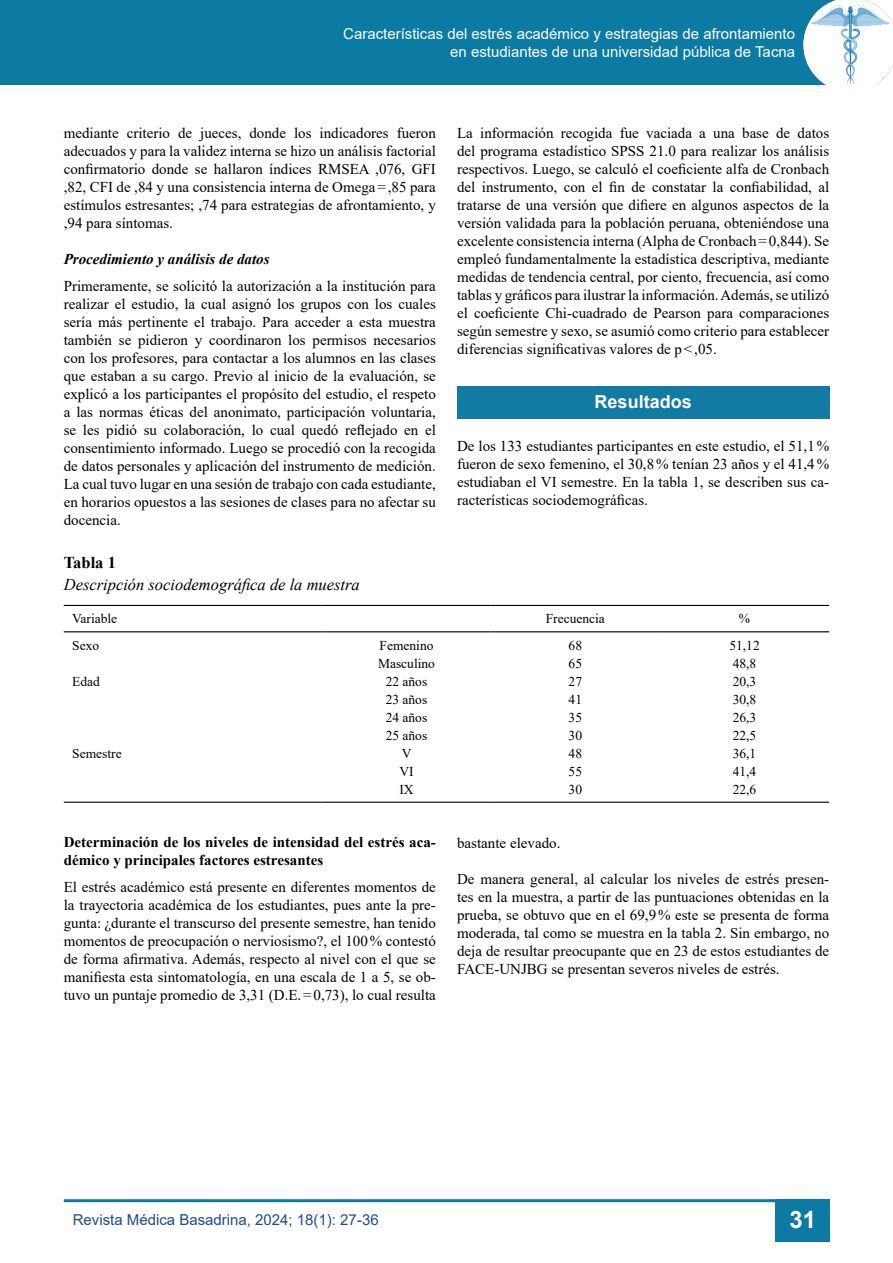
<style>
.page{position:relative;width:893px;height:1263px;background:#fff}
.page>*{position:absolute;margin:0;border:0;box-sizing:border-box;transform-origin:0 0}
.t1{font:700 24px "Arial";color:#fafafa}
.t2{font:700 18px "Arial";color:#fffffc}
.t3{font:italic 16.5px "Times New Roman";color:#000}
.t4{font:700 16.5px "Times New Roman";color:#000}
.t5{font:15px/18px "Times New Roman";color:#000;text-align:justify}
.t6{font:15px/18px "Arial";color:#fff;text-align:right}
.t7{font:700 15px/18px "Times New Roman";color:#000}
.t8{font:15px "Arial";color:#1d4c91}
.t9{font:italic 700 15px "Times New Roman";color:#000}
.t10{font:13.5px/18px "Times New Roman";color:#000;text-align:center}
</style>
<div class="page">
<div style="left:1px;top:0;width:892px;height:85px;background:#0b7ba3"></div>
<hr style="left:64px;top:1199px;width:766px;height:3px;background:#0c7aa2">
<div style="left:776px;top:1199px;width:54px;height:42px;background:#0c7aa2"></div>
<img style="left:804px;top:0;width:89px;height:85px">
<div style="left:457px;top:386px;width:372px;height:33px;background:#117ba3"></div>
<hr style="left:64px;top:605px;width:258px;height:1px;background:#000">
<hr style="left:322px;top:605px;width:169px;height:1px;background:#000">
<hr style="left:491px;top:605px;width:169px;height:1px;background:#000">
<hr style="left:660px;top:605px;width:169px;height:1px;background:#000">
<hr style="left:64px;top:631px;width:258px;height:1px;background:#000">
<hr style="left:322px;top:631px;width:169px;height:1px;background:#000">
<hr style="left:491px;top:631px;width:169px;height:1px;background:#000">
<hr style="left:660px;top:631px;width:169px;height:1px;background:#000">
<hr style="left:64px;top:802px;width:258px;height:1px;background:#000">
<hr style="left:322px;top:802px;width:169px;height:1px;background:#000">
<hr style="left:491px;top:802px;width:169px;height:1px;background:#000">
<hr style="left:660px;top:802px;width:169px;height:1px;background:#000">
<p class="t6" style="left:343px;top:24px;width:453px">Características del estrés académico y estrategias de afrontamiento en estudiantes de una universidad pública de Tacna</p>
<p class="t5" style="left:64px;top:123px;width:374px">mediante criterio de jueces, donde los indicadores fueron adecuados y para la validez interna se hizo un análisis factorial confirmatorio donde se hallaron índices RMSEA ,076, GFI ,82, CFI de ,84 y una consistencia interna de Omega=,85 para estímulos estresantes; ,74 para estrategias de afrontamiento, y ,94 para síntomas.</p>
<p class="t9" style="left:64px;top:248px;width:207px">Procedimiento y análisis de datos</p>
<p class="t5" style="left:64px;top:276px;width:374px">Primeramente, se solicitó la autorización a la institución para realizar el estudio, la cual asignó los grupos con los cuales sería más pertinente el trabajo. Para acceder a esta muestra también se pidieron y coordinaron los permisos necesarios con los profesores, para contactar a los alumnos en las clases que estaban a su cargo. Previo al inicio de la evaluación, se explicó a los participantes el propósito del estudio, el respeto a las normas éticas del anonimato, participación voluntaria, se les pidió su colaboración, lo cual quedó reflejado en el consentimiento informado. Luego se procedió con la recogida de datos personales y aplicación del instrumento de medición.<br>La cual tuvo lugar en una sesión de trabajo con cada estudiante, en horarios opuestos a las sesiones de clases para no afectar su docencia.</p>
<p class="t5" style="left:457px;top:123px;width:374px">La información recogida fue vaciada a una base de datos del programa estadístico SPSS 21.0 para realizar los análisis respectivos. Luego, se calculó el coeficiente alfa de Cronbach del instrumento, con el fin de constatar la confiabilidad, al tratarse de una versión que difiere en algunos aspectos de la versión validada para la población peruana, obteniéndose una excelente consistencia interna (Alpha de Cronbach=0,844). Se empleó fundamentalmente la estadística descriptiva, mediante medidas de tendencia central, por ciento, frecuencia, así como tablas y gráficos para ilustrar la información. Además, se utilizó el coeficiente Chi-cuadrado de Pearson para comparaciones según semestre y sexo, se asumió como criterio para establecer diferencias significativas valores de p&lt;,05.</p>
<p class="t2" style="left:595px;top:389px;width:99px">Resultados</p>
<p class="t5" style="left:457px;top:436px;width:374px">De los 133 estudiantes participantes en este estudio, el 51,1% fueron de sexo femenino, el 30,8% tenían 23 años y el 41,4% estudiaban el VI semestre. En la tabla 1, se describen sus ca&shy;racterísticas sociodemográficas.</p>
<p class="t4" style="left:64px;top:550px;width:54px">Tabla 1</p>
<p class="t3" style="left:64px;top:573px;width:298px">Descripción sociodemográfica de la muestra</p>
<p class="t10" style="left:72px;top:609px;width:46px">Variable</p>
<p class="t10" style="left:546px;top:609px;width:61px">Frecuencia</p>
<p class="t10" style="left:739px;top:609px;width:13px">%</p>
<p class="t10" style="left:72px;top:636px;width:28px">Sexo</p>
<p class="t10" style="left:72px;top:672px;width:29px">Edad</p>
<p class="t10" style="left:378px;top:636px;width:58px">Femenino<br>Masculino<br>22 años<br>23 años<br>24 años<br>25 años<br>V<br>VI<br>IX</p>
<p class="t10" style="left:569px;top:636px;width:15px;text-align:justify">68<br>65<br>27<br>41<br>35<br>30<br>48<br>55<br>30</p>
<p class="t10" style="left:729px;top:636px;width:32px;text-align:left">51,12<br>48,8<br>20,3<br>30,8<br>26,3<br>22,5<br>36,1<br>41,4<br>22,6</p>
<p class="t10" style="left:72px;top:744px;width:51px">Semestre</p>
<p class="t7" style="left:64px;top:833px;width:374px">Determinación de los niveles de intensidad del estrés aca&shy;démico y principales factores estresantes</p>
<p class="t5" style="left:64px;top:877px;width:374px">El estrés académico está presente en diferentes momentos de la trayectoria académica de los estudiantes, pues ante la pre&shy;gunta: ¿durante el transcurso del presente semestre, han tenido momentos de preocupación o nerviosismo?, el 100% contestó de forma afirmativa. Además, respecto al nivel con el que se manifiesta esta sintomatología, en una escala de 1 a 5, se ob&shy;tuvo un puntaje promedio de 3,31 (D.E.=0,73), lo cual resulta</p>
<p class="t5" style="left:457px;top:833px;width:105px">bastante elevado.</p>
<p class="t5" style="left:457px;top:869px;width:374px">De manera general, al calcular los niveles de estrés presen&shy;tes en la muestra, a partir de las puntuaciones obtenidas en la prueba, se obtuvo que en el 69,9% este se presenta de forma moderada, tal como se muestra en la tabla 2. Sin embargo, no deja de resultar preocupante que en 23 de estos estudiantes de FACE-UNJBG se presentan severos niveles de estrés.</p>
<p class="t8" style="left:73px;top:1210px;width:307px">Revista Médica Basadrina, 2024; 18(1): 27-36</p>
<h1 class="t1" style="left:789px;top:1203px;width:28px">31</h1>
</div>
